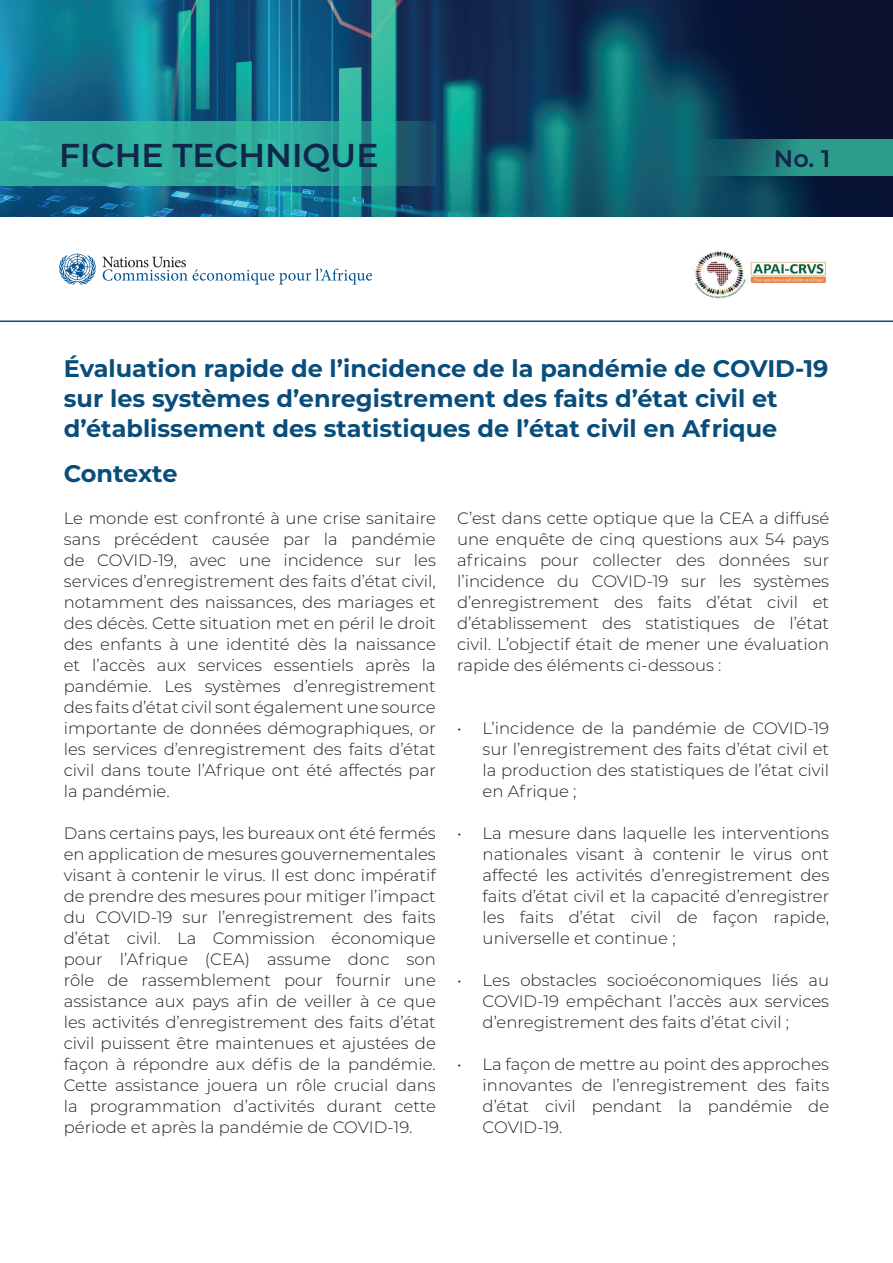
<style>
.page{position:relative;width:893px;height:1263px;background:#fff}
.page>*{position:absolute;margin:0;border:0;box-sizing:border-box;transform-origin:0 0}
.t1{font:600 33px "Montserrat";color:#10264a}
.t2{font:700 24px/30px "Montserrat";color:#084d7b}
.t3{font:600 24px "Montserrat";color:#10264a}
.t4{font:300 16.5px/21px "Montserrat";color:#231f20;text-align:justify}
</style>
<div class="page">
<img style="left:0;top:0;width:893px;height:217px">
<svg style="left:0;top:121px;width:436px;height:65px;background:#2ba397"></svg>
<svg style="left:687px;top:140px;width:206px;height:36px;background:#22817c"></svg>
<hr style="left:0;top:320px;width:893px;height:2px;background:#084d7b">
<svg style="left:102px;top:257px;width:270px;height:27px"></svg>
<svg style="left:59px;top:254px;width:37px;height:31px"></svg>
<img style="left:695px;top:251px;width:132px;height:48px">
<h1 class="t1" style="left:59px;top:132px;width:321px">FICHE TECHNIQUE</h1>
<h2 class="t3" style="left:774px;top:141px;width:58px">No. 1</h2>
<h2 class="t2" style="left:64px;top:352px;width:766px">Évaluation rapide de l’incidence de la pandémie de COVID-19 sur les systèmes d’enregistrement des faits d’état civil et d’établissement des statistiques de l’état civil en Afrique</h2>
<h2 class="t2" style="left:64px;top:457px;width:115px">Contexte</h2>
<p class="t4" style="left:64px;top:507px;width:374px">Le monde est confronté à une crise sanitaire sans précédent causée par la pandémie de COVID-19, avec une incidence sur les services d’enregistrement des faits d’état civil, notamment des naissances, des mariages et des décès. Cette situation met en péril le droit des enfants à une identité dès la naissance et l’accès aux services essentiels après la pandémie. Les systèmes d’enregistrement des faits d’état civil sont également une source importante de données démographiques, or les services d’enregistrement des faits d’état civil dans toute l’Afrique ont été affectés par la pandémie.</p>
<p class="t4" style="left:64px;top:822px;width:374px">Dans certains pays, les bureaux ont été fermés en application de mesures gouvernementales visant à contenir le virus. Il est donc impératif de prendre des mesures pour mitiger l’impact du COVID-19 sur l’enregistrement des faits d’état civil. La Commission économique pour l’Afrique (CEA) assume donc son rôle de rassemblement pour fournir une assistance aux pays afin de veiller à ce que les activités d’enregistrement des faits d’état civil puissent être maintenues et ajustées de façon à répondre aux défis de la pandémie.<br>Cette assistance jouera un rôle crucial dans la programmation d’activités durant cette période et après la pandémie de COVID-19.</p>
<p class="t4" style="left:457px;top:507px;width:374px">C’est dans cette optique que la CEA a diffusé une enquête de cinq questions aux 54 pays africains pour collecter des données sur l’incidence du COVID-19 sur les systèmes d’enregistrement des faits d’état civil et d’établissement des statistiques de l’état civil. L’objectif était de mener une évaluation rapide des éléments ci-dessous :</p>
<p class="t4" style="left:483px;top:717px;width:348px;text-indent:-26px">• L’incidence de la pandémie de COVID-19 sur l’enregistrement des faits d’état civil et la production des statistiques de l’état civil en Afrique ;</p>
<p class="t4" style="left:483px;top:822px;width:348px;text-indent:-26px">• La mesure dans laquelle les interventions nationales visant à contenir le virus ont affecté les activités d’enregistrement des faits d’état civil et la capacité d’enregistrer les faits d’état civil de façon rapide, universelle et continue ;</p>
<p class="t4" style="left:483px;top:969px;width:348px;text-indent:-26px">• Les obstacles socioéconomiques liés au COVID-19 empêchant l’accès aux services d’enregistrement des faits d’état civil ;</p>
<p class="t4" style="left:483px;top:1053px;width:348px;text-indent:-26px">• La façon de mettre au point des approches innovantes de l’enregistrement des faits d’état civil pendant la pandémie de COVID-19.</p>
</div>
